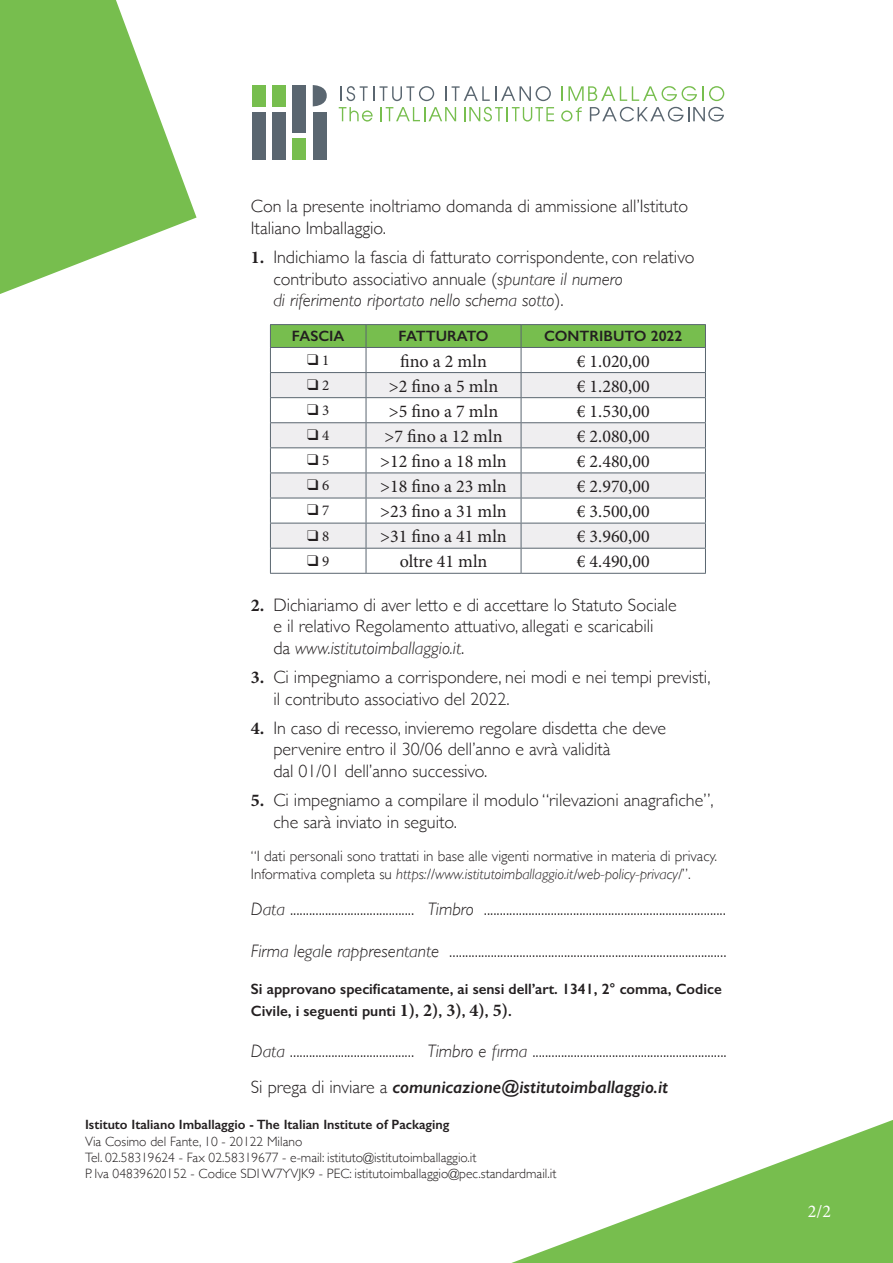
<style>
.page{position:relative;width:893px;height:1263px;background:#fff}
.page>*{position:absolute;margin:0;border:0;box-sizing:border-box;transform-origin:0 0}
.t1{font:300 18px/21.6px "Gill Sans";color:#231f20}
.t2{font:18px "Minion Pro";color:#231f20}
.t3{font:italic 300 18px "Gill Sans";color:#231f20}
.t4{font:italic 600 18px "Gill Sans";color:#231f20}
.t5{font:18px "Minion Pro";color:#fff}
.t6{font:300 15px/18px "Gill Sans";color:#231f20}
.t7{font:600 15px/21.6px "Gill Sans";color:#231f20}
.t8{font:15px "Minion Pro";color:#231f20}
.t9{font:300 13.5px "Gill Sans";color:#231f20}
.t10{font:600 13.5px "Gill Sans";color:#231f20}
.s1{font-family:"Minion Pro";font-weight:700}
.s2{font-style:italic}
.s3{font-style:normal}
.s4{font-family:"Minion Pro";font-weight:700;font-size:18px}
.s5{font-weight:300;font-style:normal}
</style>
<div class="page">
<svg style="left:339px;top:107px;width:34px;height:15px"></svg>
<svg style="left:381px;top:107px;width:75px;height:14px"></svg>
<svg style="left:464px;top:107px;width:90px;height:15px"></svg>
<svg style="left:561px;top:107px;width:21px;height:15px"></svg>
<svg style="left:590px;top:107px;width:134px;height:15px"></svg>
<svg style="left:340px;top:86px;width:34px;height:15px"></svg>
<svg style="left:380px;top:86px;width:54px;height:15px"></svg>
<svg style="left:445px;top:86px;width:106px;height:15px"></svg>
<svg style="left:562px;top:86px;width:162px;height:15px"></svg>
<div style="left:252px;top:112px;width:14px;height:48px;background:#5a6670"></div>
<div style="left:252px;top:85px;width:14px;height:21px;background:#77be4e"></div>
<div style="left:272px;top:112px;width:14px;height:48px;background:#5a6670"></div>
<div style="left:272px;top:85px;width:14px;height:21px;background:#77be4e"></div>
<div style="left:292px;top:85px;width:14px;height:48px;background:#5a6670"></div>
<div style="left:292px;top:138px;width:14px;height:22px;background:#77be4e"></div>
<svg style="left:313px;top:85px;width:14px;height:21px"></svg>
<div style="left:313px;top:112px;width:14px;height:48px;background:#5a6670"></div>
<svg style="left:511px;top:1120px;width:382px;height:143px"></svg>
<svg style="left:0;top:0;width:197px;height:294px;fill:#77be4e"></svg>
<hr style="left:270px;top:573px;width:96px;height:1px;background:#5a6670">
<hr style="left:366px;top:573px;width:155px;height:1px;background:#5a6670">
<hr style="left:521px;top:573px;width:185px;height:1px;background:#5a6670">
<hr style="left:270px;top:324px;width:96px;height:1px;background:#5a6670">
<hr style="left:366px;top:324px;width:155px;height:1px;background:#5a6670">
<hr style="left:521px;top:324px;width:185px;height:1px;background:#5a6670">
<svg style="left:270px;top:325px;width:436px;height:248px"></svg>
<hr style="left:270px;top:347px;width:96px;height:1px;background:#5a6670">
<hr style="left:366px;top:347px;width:155px;height:1px;background:#5a6670">
<hr style="left:521px;top:347px;width:185px;height:1px;background:#5a6670">
<p class="t1" style="left:251px;top:195px;width:439px">Con la presente inoltriamo domanda di ammissione all’Istituto<br>Italiano Imballaggio.</p>
<p class="t1" style="left:251px;top:245px;width:445px"><span class="s1">1.</span> Indichiamo la fascia di fatturato corrispondente, con relativo</p>
<p class="t1" style="left:273px;top:267px;width:351px">contributo associativo annuale (<span class="s2">spuntare il numero</span></p>
<p class="t3" style="left:273px;top:290px;width:292px">di riferimento riportato nello schema sotto<span class="s3">).</span></p>
<p class="t7" style="left:292px;top:325px;width:54px">FASCIA</p>
<p class="t7" style="left:398px;top:325px;width:92px">FATTURATO</p>
<p class="t7" style="left:544px;top:325px;width:140px">CONTRIBUTO 2022</p>
<p class="t8" style="left:307px;top:350px;width:23px">❑ 1</p>
<p class="t2" style="left:400px;top:349px;width:88px">fino a 2 mln</p>
<p class="t2" style="left:577px;top:349px;width:74px">€ 1.020,00</p>
<p class="t8" style="left:307px;top:375px;width:23px">❑ 2</p>
<p class="t2" style="left:389px;top:374px;width:111px">&gt;2 fino a 5 mln</p>
<p class="t2" style="left:577px;top:374px;width:74px">€ 1.280,00</p>
<p class="t8" style="left:307px;top:400px;width:23px">❑ 3</p>
<p class="t2" style="left:389px;top:399px;width:111px">&gt;5 fino a 7 mln</p>
<p class="t2" style="left:577px;top:399px;width:74px">€ 1.530,00</p>
<p class="t8" style="left:307px;top:425px;width:23px">❑ 4</p>
<p class="t2" style="left:385px;top:424px;width:119px">&gt;7 fino a 12 mln</p>
<p class="t2" style="left:577px;top:424px;width:74px">€ 2.080,00</p>
<p class="t8" style="left:307px;top:450px;width:23px">❑ 5</p>
<p class="t2" style="left:380px;top:449px;width:128px">&gt;12 fino a 18 mln</p>
<p class="t2" style="left:577px;top:449px;width:74px">€ 2.480,00</p>
<p class="t8" style="left:307px;top:475px;width:23px">❑ 6</p>
<p class="t2" style="left:380px;top:474px;width:128px">&gt;18 fino a 23 mln</p>
<p class="t2" style="left:577px;top:474px;width:74px">€ 2.970,00</p>
<p class="t8" style="left:307px;top:501px;width:23px">❑ 7</p>
<p class="t2" style="left:380px;top:499px;width:128px">&gt;23 fino a 31 mln</p>
<p class="t2" style="left:577px;top:499px;width:74px">€ 3.500,00</p>
<p class="t8" style="left:307px;top:526px;width:23px">❑ 8</p>
<p class="t2" style="left:380px;top:524px;width:128px">&gt;31 fino a 41 mln</p>
<p class="t2" style="left:577px;top:524px;width:74px">€ 3.960,00</p>
<p class="t8" style="left:307px;top:551px;width:23px">❑ 9</p>
<p class="t2" style="left:400px;top:549px;width:89px">oltre 41 mln</p>
<p class="t2" style="left:577px;top:549px;width:74px">€ 4.490,00</p>
<p class="t1" style="left:251px;top:593px;width:427px"><span class="s1">2.</span> Dichiariamo di aver letto e di accettare lo Statuto Sociale</p>
<p class="t1" style="left:273px;top:615px;width:382px">e il relativo Regolamento attuativo, allegati e scaricabili</p>
<p class="t3" style="left:273px;top:638px;width:192px"><span class="s3">da</span> www.istitutoimballaggio.it<span class="s3">.</span></p>
<p class="t1" style="left:251px;top:666px;width:461px"><span class="s1">3.</span> Ci impegniamo a corrispondere, nei modi e nei tempi previsti,</p>
<p class="t1" style="left:273px;top:687px;width:238px">il contributo associativo del 2022.</p>
<p class="t1" style="left:251px;top:716px;width:417px"><span class="s1">4.</span> In caso di recesso, invieremo regolare disdetta che deve</p>
<p class="t1" style="left:273px;top:738px;width:339px">pervenire entro il 30/06 dell’anno e avrà validità</p>
<p class="t1" style="left:273px;top:759px;width:216px">dal 01/01 dell’anno successivo.</p>
<p class="t1" style="left:251px;top:789px;width:464px"><span class="s1">5.</span> Ci impegniamo a compilare il modulo “rilevazioni anagrafiche”,</p>
<p class="t1" style="left:273px;top:810px;width:185px">che sarà inviato in seguito.</p>
<p class="t6" style="left:251px;top:846px;width:468px">“I dati personali sono trattati in base alle vigenti normative in materia di privacy.<br>Informativa completa su <span class="s2">https://www.istitutoimballaggio.it/web-policy-privacy/</span>”.</p>
<p class="t1" style="left:251px;top:898px;width:477px"><span class="s2">Data</span> ....................................... <span class="s2">Timbro</span> ............................................................................</p>
<p class="t1" style="left:251px;top:939px;width:477px"><span class="s2">Firma legale rappresentante</span> .......................................................................................</p>
<p class="t7" style="left:251px;top:978px;width:472px">Si approvano specificatamente, ai sensi dell’art. 1341, 2° comma, Codice<br>Civile, i seguenti punti <span class="s4">1)</span>, <span class="s4">2)</span>, <span class="s4">3)</span>, <span class="s4">4)</span>, <span class="s4">5)</span>.</p>
<p class="t1" style="left:251px;top:1039px;width:477px"><span class="s2">Data</span> ....................................... <span class="s2">Timbro e firma</span> .............................................................</p>
<p class="t4" style="left:251px;top:1076px;width:419px"><span class="s5">Si prega di inviare a</span> comunicazione@istitutoimballaggio.it</p>
<p class="t10" style="left:85px;top:1116px;width:366px">Istituto Italiano Imballaggio - The Italian Institute of Packaging</p>
<p class="t9" style="left:85px;top:1130px;width:219px">Via Cosimo del Fante, 10 - 20122 Milano</p>
<p class="t9" style="left:85px;top:1147px;width:393px">Tel. 02.58319624 - Fax 02.58319677 - e-mail: istituto@istitutoimballaggio.it</p>
<p class="t9" style="left:85px;top:1163px;width:473px">P. Iva 04839620152 - Codice SDI W7YVJK9 - PEC: istitutoimballaggio@pec.standardmail.it</p>
<p class="t5" style="left:808px;top:1199px;width:25px">2/2</p>
</div>
